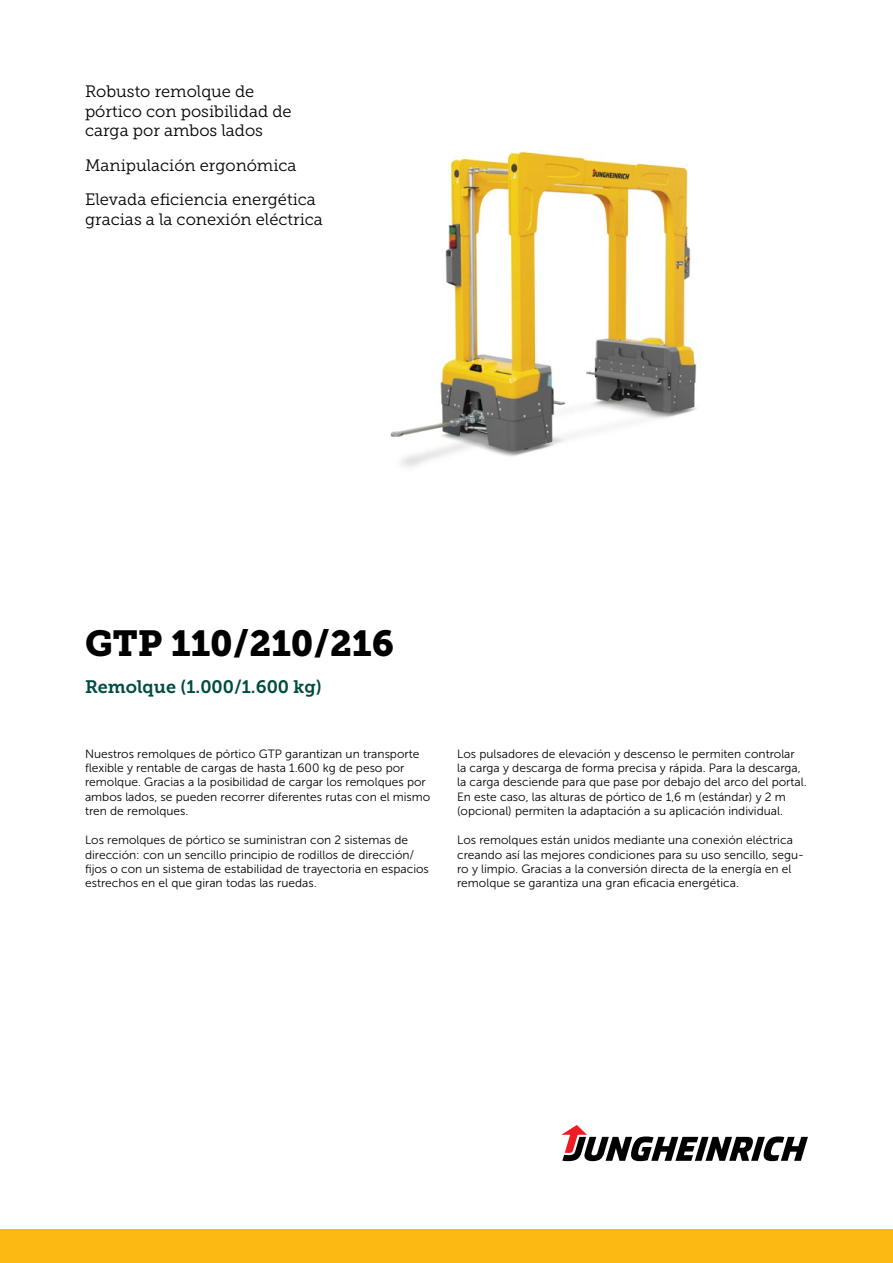
<style>
.page{position:relative;width:893px;height:1263px;background:#fff}
.page>*{position:absolute;margin:0;border:0;box-sizing:border-box;transform-origin:0 0}
.t1{font:36px "Museo JH Slab 900";color:#000}
.t2{font:18px "Museo JH Slab 700";color:#004b41}
.t3{font:16.5px/19.5px "Museo JH Slab 300";color:#000}
.t4{font:12px/14.4px "Museo JH Sans 300";color:#000}
</style>
<div class="page">
<div style="left:0;top:1229px;width:893px;height:34px;background:#fdb913"></div>
<svg style="left:561px;top:1125px;width:247px;height:36px"></svg>
<img style="left:390px;top:151px;width:307px;height:317px">
<h3 class="t3" style="left:85px;top:82px;width:208px">Robusto remolque de pórtico con posibilidad de carga por ambos lados</h3>
<h3 class="t3" style="left:85px;top:148px;width:232px;line-height:34.3px">Manipulación ergonómica<br>Elevada eficiencia energética</h3>
<h3 class="t3" style="left:85px;top:209px;width:239px">gracias a la conexión eléctrica</h3>
<h1 class="t1" style="left:85px;top:623px;width:310px">GTP 110/210/216</h1>
<h2 class="t2" style="left:85px;top:677px;width:238px">Remolque (1.000/1.600 kg)</h2>
<p class="t4" style="left:85px;top:746px;width:347px">Nuestros remolques de pórtico GTP garantizan un transporte flexible y rentable de cargas de hasta 1.600 kg de peso por remolque. Gracias a la posibilidad de cargar los remolques por ambos lados, se pueden recorrer diferentes rutas con el mismo tren de remolques.</p>
<p class="t4" style="left:85px;top:833px;width:345px">Los remolques de pórtico se suministran con 2 sistemas de dirección: con un sencillo principio de rodillos de dirección/ fijos o con un sistema de estabilidad de trayectoria en espacios estrechos en el que giran todas las ruedas.</p>
<p class="t4" style="left:457px;top:746px;width:351px">Los pulsadores de elevación y descenso le permiten controlar la carga y descarga de forma precisa y rápida. Para la descarga, la carga desciende para que pase por debajo del arco del portal.<br>En este caso, las alturas de pórtico de 1,6 m (estándar) y 2 m (opcional) permiten la adaptación a su aplicación individual.</p>
<p class="t4" style="left:457px;top:833px;width:348px">Los remolques están unidos mediante una conexión eléctrica creando así las mejores condiciones para su uso sencillo, segu&shy;ro y limpio. Gracias a la conversión directa de la energía en el remolque se garantiza una gran eficacia energética.</p>
</div>
